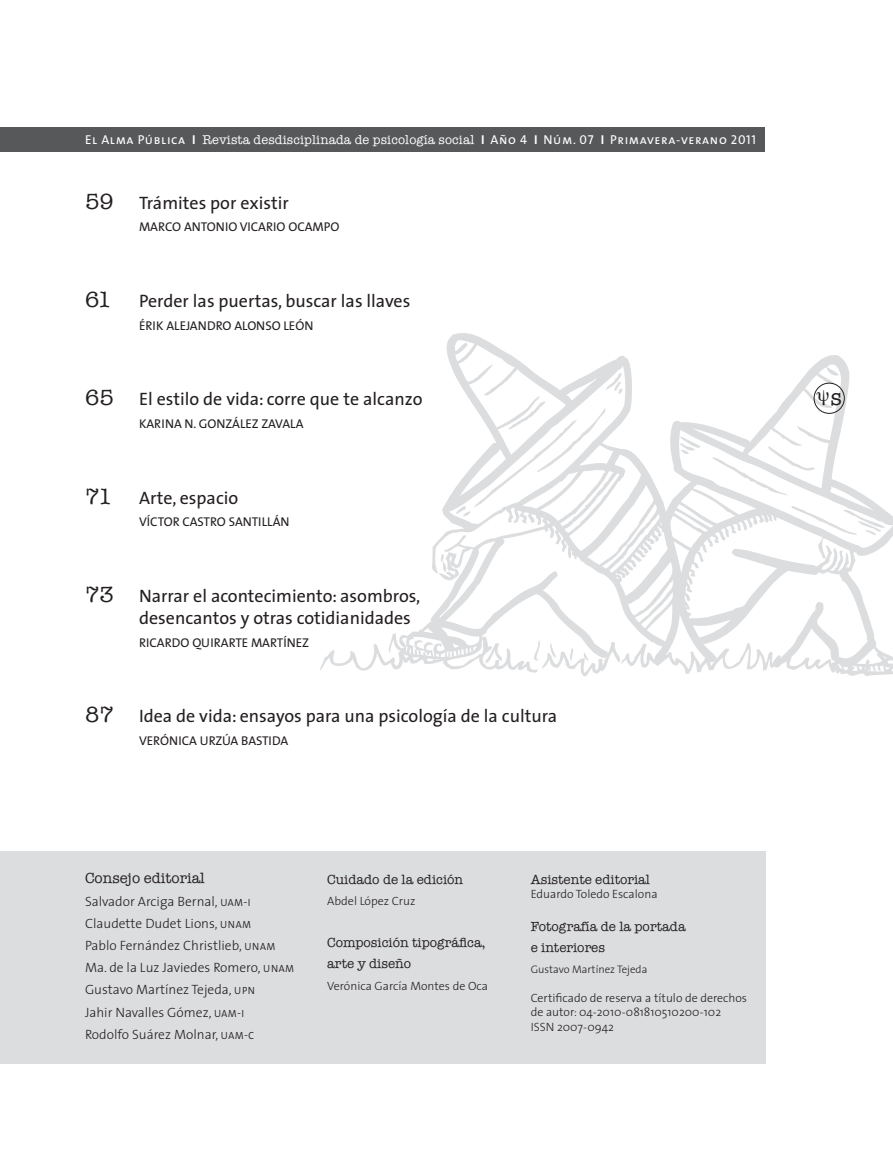
<style>
.page{position:relative;width:893px;height:1170px;background:#fff}
.page>*{position:absolute;margin:0;border:0;box-sizing:border-box;transform-origin:0 0}
.t1{font:23.25px "American Typewriter";color:#231f20}
.t2{font:22.5px "American Typewriter";color:#231f20}
.t3{font:18px/22.5px "The Sans";color:#231f20}
.t4{font:15px "American Typewriter";color:#231f20}
.t5{font:300 13.5px/22.2px "The Sans";color:#231f20}
.t6{font:13.5px/21px "American Typewriter";color:#231f20}
.t7{font:12.9px "The Sans Caps";letter-spacing:.05em;color:#fff}
.t8{font:12.75px "The Sans Caps";color:#231f20}
.t9{font:300 12px/14.2px "The Sans";color:#231f20}
.t10{font:300 10.95px "The Sans";color:#231f20}
.s1{font-family:"The Sans";font-weight:700}
.s2{font-family:"American Typewriter"}
.s3{font-family:"The Sans Light Caps";font-weight:400}
</style>
<div class="page">
<svg style="left:320px;top:333px;width:573px;height:344px"></svg>
<svg style="left:455px;top:401px;width:152px;height:115px"></svg>
<div style="left:0;top:850px;width:765px;height:213px;background:#dcdddf"></div>
<div style="left:0;top:128px;width:765px;height:24px;background:#57585a"></div>
<div style="left:814px;top:383px;width:30px;height:30px;border:1px solid #231f20;border-radius:50%"></div>
<svg style="left:817px;top:390px;width:12px;height:15px"></svg>
<p class="t7" style="left:85px;top:129px;width:672px">El Alma Pública <span class="s1">I</span> <span class="s2">Revista desdisciplinada de psicología social</span> <span class="s1">I</span> Año 4 <span class="s1">I</span> Núm. 07 <span class="s1">I</span> Primavera-verano 2011</p>
<p class="t2" style="left:85px;top:188px;width:30px">59</p>
<p class="t3" style="left:139px;top:191px;width:151px">Trámites por existir</p>
<p class="t8" style="left:139px;top:216px;width:202px">MARCO ANTONIO VICARIO OCAMPO</p>
<p class="t2" style="left:85px;top:287px;width:28px">61</p>
<p class="t3" style="left:139px;top:289px;width:273px">Perder las puertas, buscar las llaves</p>
<p class="t8" style="left:139px;top:314px;width:176px">ÉRIK ALEJANDRO ALONSO LEÓN</p>
<p class="t2" style="left:85px;top:385px;width:30px">65</p>
<p class="t3" style="left:139px;top:387px;width:285px">El estilo de vida: corre que te alcanzo</p>
<p class="t8" style="left:139px;top:413px;width:166px">KARINA N. GONZÁLEZ ZAVALA</p>
<p class="t2" style="left:85px;top:483px;width:29px">71</p>
<p class="t3" style="left:139px;top:485px;width:101px">Arte, espacio</p>
<p class="t8" style="left:139px;top:511px;width:152px">VÍCTOR CASTRO SANTILLÁN</p>
<p class="t2" style="left:85px;top:581px;width:30px">73</p>
<p class="t3" style="left:139px;top:583px;width:283px">Narrar el acontecimiento: asombros, desencantos y otras cotidianidades</p>
<p class="t8" style="left:139px;top:631px;width:172px">RICARDO QUIRARTE MARTÍNEZ</p>
<p class="t2" style="left:85px;top:702px;width:30px">87</p>
<p class="t3" style="left:139px;top:704px;width:420px">Idea de vida: ensayos para una psicología de la cultura</p>
<p class="t8" style="left:139px;top:730px;width:151px">VERÓNICA URZÚA BASTIDA</p>
<p class="t4" style="left:85px;top:869px;width:121px">Consejo editorial</p>
<p class="t5" style="left:85px;top:889px;width:211px">Salvador Arciga Bernal, <span class="s3">uam-i<br></span>Claudette Dudet Lions, <span class="s3">unam<br></span>Pablo Fernández Christlieb, <span class="s3">unam<br></span>Ma. de la Luz Javiedes Romero, <span class="s3">unam<br></span>Gustavo Martínez Tejeda, <span class="s3">upn<br></span>Jahir Navalles Gómez, <span class="s3">uam-i<br></span>Rodolfo Suárez Molnar, <span class="s3">uam-c</span></p>
<p class="t6" style="left:327px;top:868px;width:137px">Cuidado de la edición</p>
<p class="t9" style="left:327px;top:893px;width:90px">Abdel López Cruz</p>
<p class="t6" style="left:327px;top:931px;width:160px">Composición tipográfica, arte y diseño</p>
<p class="t9" style="left:327px;top:978px;width:162px">Verónica García Montes de Oca</p>
<p class="t6" style="left:531px;top:868px;width:121px">Asistente editorial</p>
<p class="t9" style="left:531px;top:886px;width:128px">Eduardo Toledo Escalona</p>
<p class="t6" style="left:531px;top:915px;width:156px">Fotografía de la portada e interiores</p>
<p class="t10" style="left:531px;top:960px;width:118px">Gustavo Martínez Tejeda</p>
<p class="t9" style="left:531px;top:990px;width:218px">Certificado de reserva a título de derechos de autor: 04-2010-081810510200-102<br>ISSN 2007-0942</p>
<p class="t1" style="left:831px;top:383px;width:13px">s</p>
</div>
